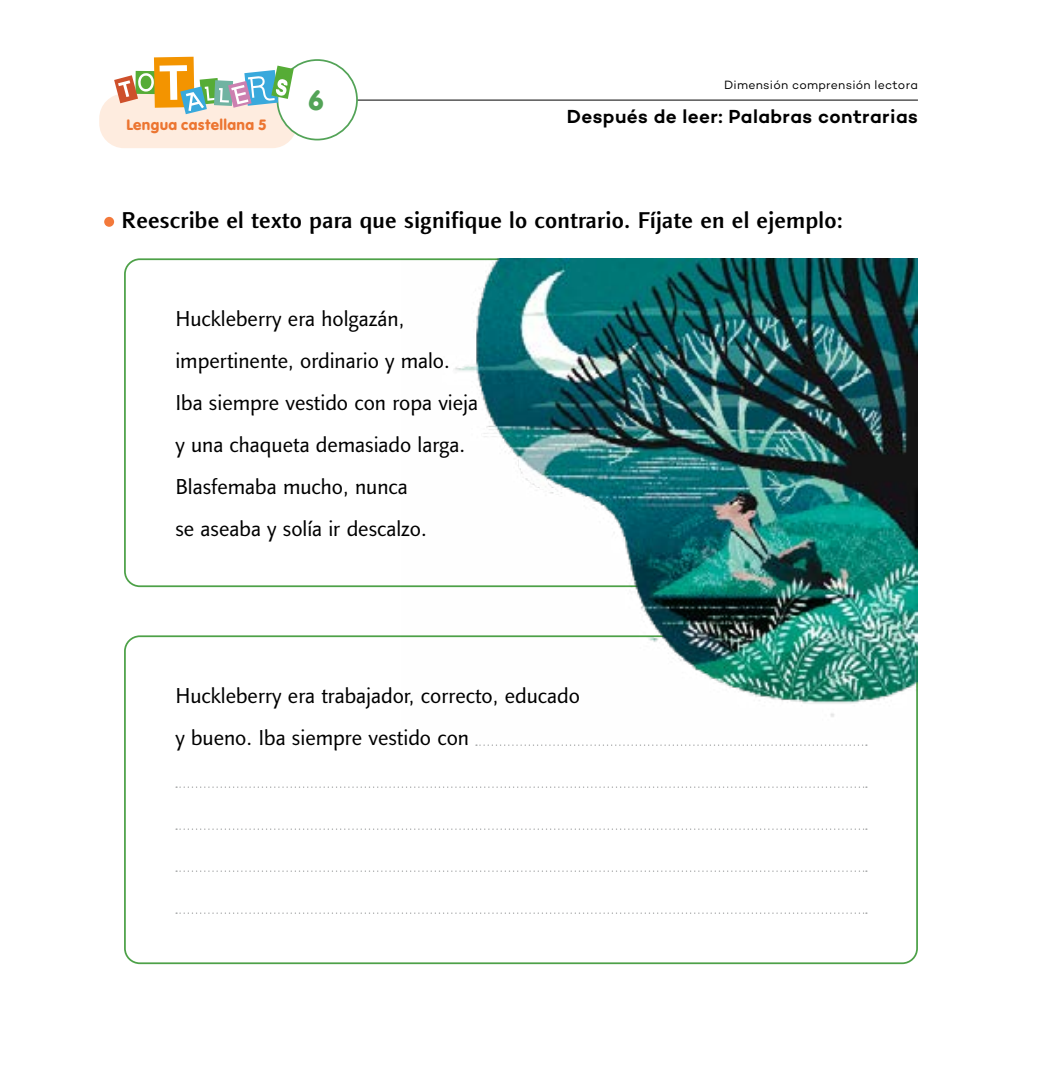
<style>
.page{position:relative;width:1042px;height:1074px;background:#fff}
.page>*{position:absolute;margin:0;border:0;box-sizing:border-box;transform-origin:0 0}
.t1{font:29.22px "Vag";color:#53a357}
.t2{font:500 23.1px "Linotype Finnegan";letter-spacing:.01em;color:#000}
.t3{font:21.88px/42px "Linotype Finnegan";color:#000}
.t4{font:600 19.25px "Campton";letter-spacing:.02em;color:#000}
.t5{font:15.75px "Vag";letter-spacing:.02em;color:#ec7531}
.t6{font:12.25px "Campton";letter-spacing:.02em;color:#000}
</style>
<div class="page">
<hr style="left:309px;top:100px;width:609px;height:1px;background:#000">
<div style="left:99px;top:94px;width:198px;height:54px;background:#feecdf;border-radius:25px"></div>
<div style="left:277px;top:60px;width:80px;height:80px;background:#fff;border-radius:50%"></div>
<div style="left:276px;top:59px;width:82px;height:81px;border:2px solid #53a357;border-radius:50%"></div>
<svg style="left:114px;top:57px;width:180px;height:57px"></svg>
<svg style="left:476px;top:744px;width:391px;height:2px"></svg>
<svg style="left:176px;top:786px;width:691px;height:2px"></svg>
<svg style="left:176px;top:828px;width:691px;height:2px"></svg>
<svg style="left:176px;top:870px;width:691px;height:2px"></svg>
<svg style="left:176px;top:912px;width:691px;height:2px"></svg>
<img style="left:402px;top:258px;width:516px;height:481px">
<div style="left:104px;top:217px;width:10px;height:10px;background:#f3793b;border-radius:50%"></div>
<p class="t5" style="left:126px;top:114px;width:142px">Lengua castellana 5</p>
<h1 class="t1" style="left:308px;top:80px;width:17px">6</h1>
<p class="t6" style="left:724px;top:78px;width:195px">Dimensión comprensión lectora</p>
<p class="t4" style="left:567px;top:104px;width:353px">Después de leer: Palabras contrarias</p>
<p class="t2" style="left:122px;top:206px;width:723px">Reescribe el texto para que signifique lo contrario. Fíjate en el ejemplo:</p>
<p class="t3" style="left:175px;top:298px;width:304px">Huckleberry era holgazán, impertinente, ordinario y malo.<br>Iba siempre vestido con ropa vieja y una chaqueta demasiado larga.<br>Blasfemaba mucho, nunca<br>se aseaba y solía ir descalzo.</p>
<p class="t3" style="left:175px;top:675px;width:406px">Huckleberry era trabajador, correcto, educado y bueno. Iba siempre vestido con</p>
</div>
